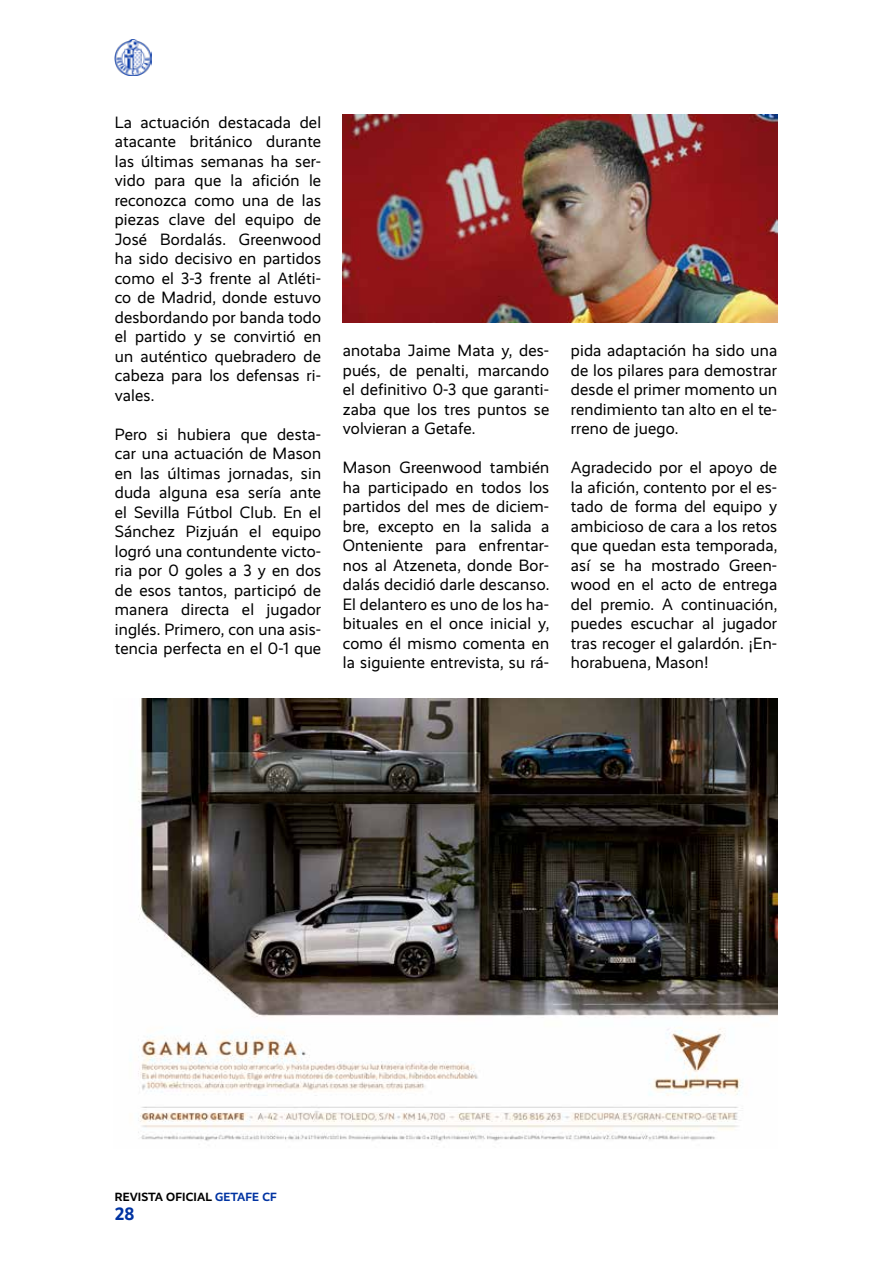
<style>
.page{position:relative;width:893px;height:1263px;background:#fff}
.page>*{position:absolute;margin:0;border:0;box-sizing:border-box;transform-origin:0 0}
.t1{font:700 18px "Realist";color:#0033a2}
.t2{font:16.5px/19.5px "Realist";letter-spacing:.01em;color:#000;text-align:justify}
.t3{font:700 12px "Realist";letter-spacing:.01em;color:#000}
.s1{color:#0033a2}
</style>
<div class="page">
<img style="left:115px;top:39px;width:36px;height:37px">
<img style="left:138px;top:699px;width:639px;height:442px">
<img style="left:343px;top:115px;width:434px;height:207px">
<p class="t2" style="left:115px;top:112px;width:208px">La actuación destacada del atacante británico durante las últimas semanas ha ser&shy;vido para que la afición le reconozca como una de las piezas clave del equipo de José Bordalás. Greenwood ha sido decisivo en partidos como el 3-3 frente al Atléti&shy;co de Madrid, donde estuvo desbordando por banda todo el partido y se convirtió en un auténtico quebradero de cabeza para los defensas ri&shy;vales.</p>
<p class="t2" style="left:115px;top:424px;width:208px">Pero si hubiera que desta&shy;car una actuación de Mason en las últimas jornadas, sin duda alguna esa sería ante el Sevilla Fútbol Club. En el Sánchez Pizjuán el equipo logró una contundente victo&shy;ria por 0 goles a 3 y en dos de esos tantos, participó de manera directa el jugador inglés. Primero, con una asis&shy;tencia perfecta en el 0-1 que</p>
<p class="t2" style="left:343px;top:341px;width:208px">anotaba Jaime Mata y, des&shy;pués, de penalti, marcando el definitivo 0-3 que garanti&shy;zaba que los tres puntos se volvieran a Getafe.</p>
<p class="t2" style="left:343px;top:458px;width:208px">Mason Greenwood también ha participado en todos los partidos del mes de diciem&shy;bre, excepto en la salida a Onteniente para enfrentar&shy;nos al Atzeneta, donde Bor&shy;dalás decidió darle descanso.<br>El delantero es uno de los ha&shy;bituales en el once inicial y, como él mismo comenta en la siguiente entrevista, su rá-</p>
<p class="t2" style="left:571px;top:341px;width:208px">pida adaptación ha sido una de los pilares para demostrar desde el primer momento un rendimiento tan alto en el te&shy;rreno de juego.</p>
<p class="t2" style="left:571px;top:458px;width:208px">Agradecido por el apoyo de la afición, contento por el es&shy;tado de forma del equipo y ambicioso de cara a los retos que quedan esta temporada, así se ha mostrado Green&shy;wood en el acto de entrega del premio. A continuación, puedes escuchar al jugador tras recoger el galardón. ¡En&shy;horabuena, Mason!</p>
<p class="t3" style="left:115px;top:1190px;width:163px">REVISTA OFICIAL <span class="s1">GETAFE CF</span></p>
<p class="t1" style="left:115px;top:1204px;width:21px">28</p>
</div>
